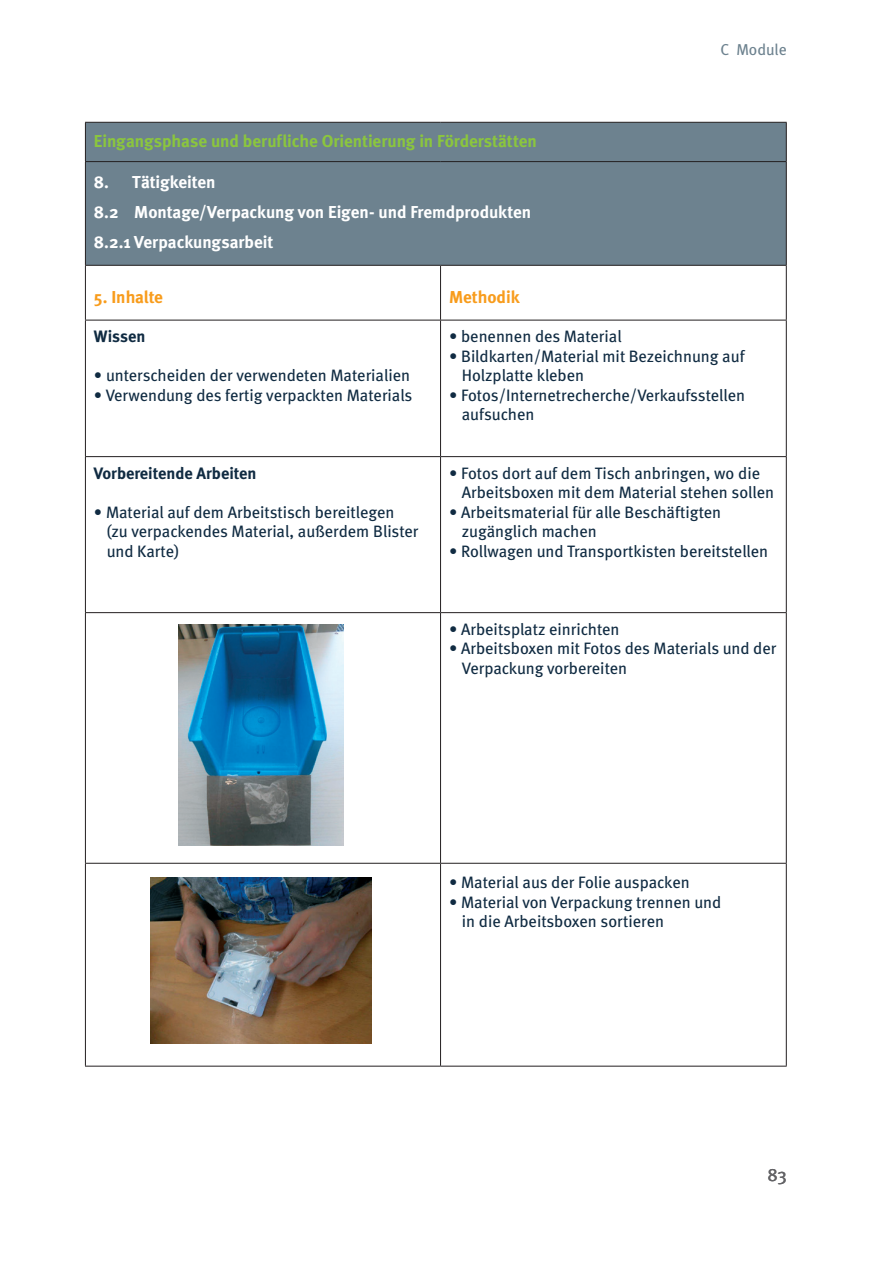
<style>
.page{position:relative;width:893px;height:1263px;background:#fff}
.page>*{position:absolute;margin:0;border:0;box-sizing:border-box;transform-origin:0 0}
.t1{font:18px "Meta Book Caps";color:#636366}
.t2{font:700 17.25px/30px "Meta";letter-spacing:-.005em;color:#fff}
.t3{font:700 17.25px "Meta";letter-spacing:-.005em;color:#8bc63e}
.t4{font:700 17.25px "Meta";color:#f89c1c}
.t5{font:16.5px/19.5px "Meta";color:#102b42}
.t6{font:700 16.5px "Meta";color:#102b42}
.t7{font:15.75px "Meta";color:#6d828f}
</style>
<div class="page">
<div style="left:86px;top:123px;width:700px;height:142px;background:#6d828f"></div>
<hr style="left:85px;top:266px;width:1px;height:54px;background:#231f20">
<hr style="left:440px;top:266px;width:1px;height:54px;background:#231f20">
<hr style="left:786px;top:266px;width:1px;height:54px;background:#231f20">
<hr style="left:85px;top:320px;width:356px;height:1px;background:#231f20">
<hr style="left:85px;top:320px;width:1px;height:136px;background:#231f20">
<hr style="left:441px;top:320px;width:346px;height:1px;background:#231f20">
<hr style="left:440px;top:320px;width:1px;height:136px;background:#231f20">
<hr style="left:786px;top:320px;width:1px;height:136px;background:#231f20">
<hr style="left:85px;top:456px;width:356px;height:1px;background:#231f20">
<hr style="left:85px;top:457px;width:1px;height:155px;background:#231f20">
<hr style="left:441px;top:456px;width:346px;height:1px;background:#231f20">
<hr style="left:440px;top:457px;width:1px;height:155px;background:#231f20">
<hr style="left:786px;top:457px;width:1px;height:155px;background:#231f20">
<hr style="left:85px;top:612px;width:356px;height:1px;background:#231f20">
<hr style="left:85px;top:613px;width:1px;height:250px;background:#231f20">
<hr style="left:441px;top:612px;width:346px;height:1px;background:#231f20">
<hr style="left:440px;top:613px;width:1px;height:250px;background:#231f20">
<hr style="left:786px;top:613px;width:1px;height:250px;background:#231f20">
<hr style="left:85px;top:863px;width:356px;height:1px;background:#231f20">
<hr style="left:85px;top:864px;width:1px;height:202px;background:#231f20">
<hr style="left:441px;top:863px;width:346px;height:1px;background:#231f20">
<hr style="left:440px;top:864px;width:1px;height:202px;background:#231f20">
<hr style="left:786px;top:864px;width:1px;height:202px;background:#231f20">
<hr style="left:85px;top:1066px;width:356px;height:1px;background:#231f20">
<hr style="left:441px;top:1066px;width:346px;height:1px;background:#231f20">
<hr style="left:85px;top:122px;width:356px;height:1px;background:#231f20">
<hr style="left:85px;top:123px;width:1px;height:38px;background:#231f20">
<hr style="left:441px;top:122px;width:346px;height:1px;background:#231f20">
<hr style="left:786px;top:123px;width:1px;height:38px;background:#231f20">
<hr style="left:85px;top:161px;width:356px;height:1px;background:#231f20">
<hr style="left:85px;top:162px;width:1px;height:103px;background:#231f20">
<hr style="left:441px;top:161px;width:346px;height:1px;background:#231f20">
<hr style="left:786px;top:162px;width:1px;height:103px;background:#231f20">
<hr style="left:85px;top:265px;width:356px;height:1px;background:#231f20">
<hr style="left:441px;top:265px;width:346px;height:1px;background:#231f20">
<img style="left:178px;top:625px;width:166px;height:221px">
<img style="left:150px;top:878px;width:221px;height:165px">
<p class="t7" style="left:721px;top:40px;width:68px">C Module</p>
<p class="t3" style="left:94px;top:130px;width:444px">Eingangsphase und berufliche Orientierung in Förderstätten</p>
<p class="t2" style="left:94px;top:167px;width:439px">8. Tätigkeiten<br>8.2 Montage/Verpackung von Eigen- und Fremdprodukten<br>8.2.1 Verpackungsarbeit</p>
<p class="t4" style="left:94px;top:286px;width:71px">5. Inhalte</p>
<p class="t4" style="left:449px;top:286px;width:72px">Methodik</p>
<p class="t6" style="left:94px;top:326px;width:53px">Wissen</p>
<p class="t5" style="left:94px;top:365px;width:318px">• unterscheiden der verwendeten Materialien</p>
<p class="t5" style="left:94px;top:385px;width:320px">• Verwendung des fertig verpackten Materials</p>
<p class="t5" style="left:449px;top:326px;width:174px">• benennen des Material</p>
<p class="t5" style="left:462px;top:346px;width:284px;text-indent:-13px">• Bildkarten/Material mit Bezeichnung auf<br>Holzplatte kleben</p>
<p class="t5" style="left:462px;top:385px;width:285px;text-indent:-13px">• Fotos/Internetrecherche/Verkaufsstellen aufsuchen</p>
<p class="t6" style="left:94px;top:462px;width:164px">Vorbereitende Arbeiten</p>
<p class="t5" style="left:107px;top:502px;width:313px;text-indent:-13px">• Material auf dem Arbeitstisch bereitlegen (zu verpackendes Material, außerdem Blister und Karte)</p>
<p class="t5" style="left:462px;top:463px;width:314px;text-indent:-13px">• Fotos dort auf dem Tisch anbringen, wo die<br>Arbeitsboxen mit dem Material stehen sollen</p>
<p class="t5" style="left:462px;top:502px;width:261px;text-indent:-13px">• Arbeitsmaterial für alle Beschäftigten zugänglich machen</p>
<p class="t5" style="left:449px;top:541px;width:321px">• Rollwagen und Transportkisten bereitstellen</p>
<p class="t5" style="left:449px;top:619px;width:172px">• Arbeitsplatz einrichten</p>
<p class="t5" style="left:462px;top:638px;width:316px;text-indent:-13px">• Arbeitsboxen mit Fotos des Materials und der<br>Verpackung vorbereiten</p>
<p class="t5" style="left:449px;top:872px;width:242px">• Material aus der Folie auspacken</p>
<p class="t5" style="left:462px;top:892px;width:261px;text-indent:-13px">• Material von Verpackung trennen und in die Arbeitsboxen sortieren</p>
<p class="t1" style="left:767px;top:1163px;width:21px">83</p>
</div>
